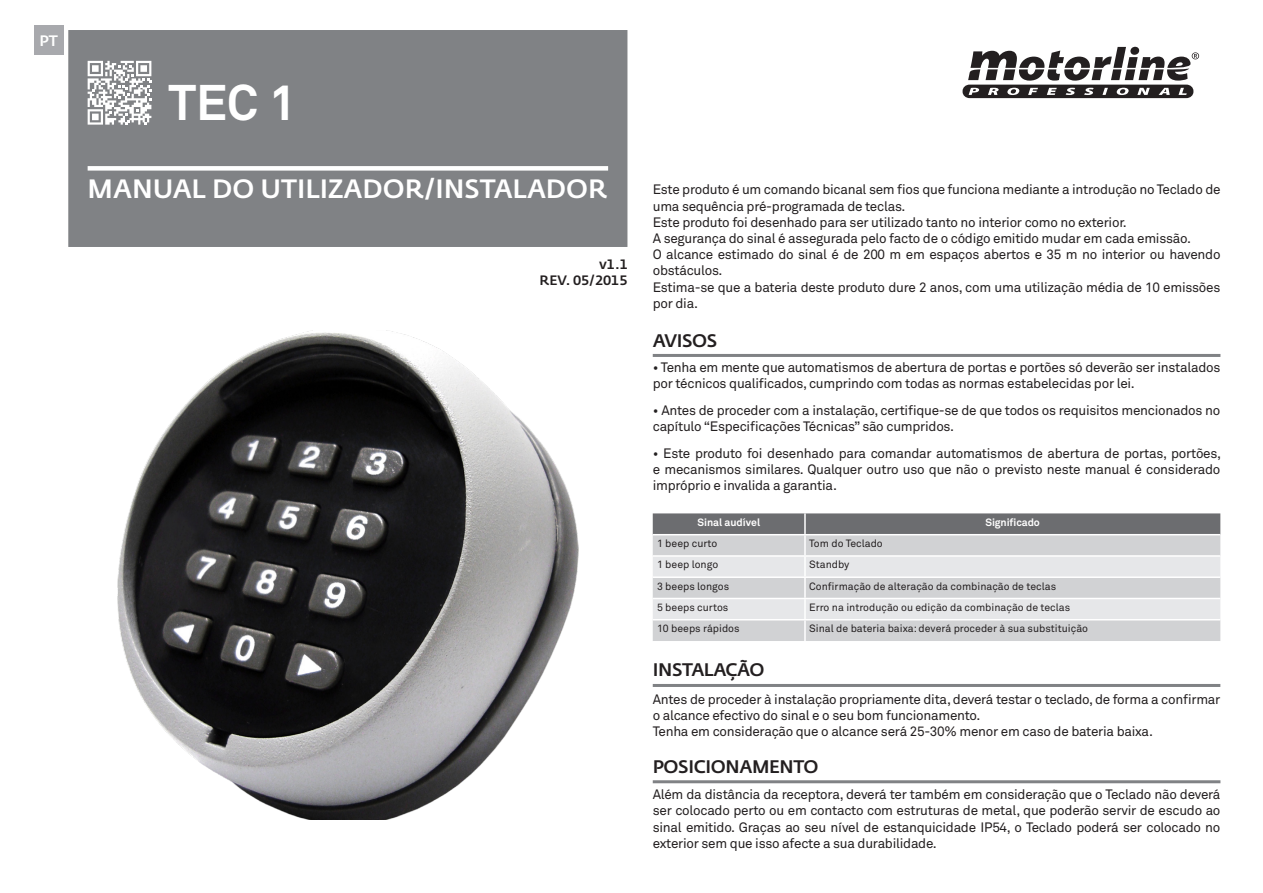
<style>
.page{position:relative;width:1263px;height:893px;background:#fff}
.page>*{position:absolute;margin:0;border:0;box-sizing:border-box;transform-origin:0 0}
.t1{font:700 49.5px "Akkurat Pro";color:#fff}
.t2{font:500 26.25px "Fedra Sans Std";color:#fff}
.Paragraph_Style_2{font:500 18px "Fedra Sans Std";letter-spacing:-.02em;color:#231f20}
.t3{font:500 15px "Fedra Sans Std";color:#fff}
.Paragraph_Style_2-2{font:13.5px/16.2px "Akkurat Pro";letter-spacing:-.02em;color:#231f20}
.Paragraph_Style_1{font:500 13.5px "Fedra Sans Std";color:#231f20}
.Paragraph_Style_2-3{font:10.5px "Akkurat Pro";color:#231f20}
.Paragraph_Style_2-4{font:700 10.5px "Akkurat Pro";letter-spacing:-.005em;color:#fff}
</style>
<div class="page">
<div style="left:62px;top:25px;width:566px;height:222px;background:#808285"></div>
<svg style="left:962px;top:47px;width:237px;height:51px"></svg>
<svg style="left:88px;top:61px;width:63px;height:64px"></svg>
<img style="left:117px;top:330px;width:462px;height:489px">
<div style="left:653px;top:513px;width:567px;height:21px;background:#6c6d70"></div>
<div style="left:653px;top:535px;width:567px;height:106px;background:#d1d2d4"></div>
<hr style="left:804px;top:513px;width:2px;height:21px;background:#fff">
<hr style="left:804px;top:535px;width:2px;height:20px;background:#fff">
<hr style="left:653px;top:555px;width:152px;height:2px;background:#fff">
<hr style="left:805px;top:555px;width:415px;height:2px;background:#fff">
<svg style="left:653px;top:557px;width:567px;height:62px;background:#dfe0e2"></svg>
<hr style="left:653px;top:576px;width:152px;height:2px;background:#fff">
<hr style="left:805px;top:576px;width:415px;height:2px;background:#fff">
<hr style="left:804px;top:578px;width:2px;height:20px;background:#fff">
<hr style="left:653px;top:598px;width:152px;height:1px;background:#fff">
<hr style="left:805px;top:598px;width:415px;height:1px;background:#fff">
<hr style="left:804px;top:599px;width:2px;height:20px;background:#fff">
<hr style="left:653px;top:619px;width:152px;height:1px;background:#fff">
<hr style="left:805px;top:619px;width:415px;height:1px;background:#fff">
<hr style="left:804px;top:620px;width:2px;height:21px;background:#fff">
<hr style="left:653px;top:684px;width:567px;height:3px;background:#808285">
<hr style="left:653px;top:354px;width:567px;height:3px;background:#808285">
<hr style="left:653px;top:780px;width:567px;height:3px;background:#808285">
<div style="left:88px;top:166px;width:520px;height:5px;background:#fff"></div>
<div style="left:34px;top:26px;width:30px;height:29px;background:#a8a9ad"></div>
<p class="t3" style="left:40px;top:31px;width:20px">PT</p>
<p class="t1" style="left:168px;top:72px;width:130px">TEC 1</p>
<p class="t2" style="left:88px;top:173px;width:521px">MANUAL DO UTILIZADOR/INSTALADOR</p>
<p class="Paragraph_Style_1" style="left:599px;top:256px;width:30px">v1.1</p>
<p class="Paragraph_Style_1" style="left:540px;top:272px;width:89px">REV. 05/2015</p>
<p class="Paragraph_Style_2-2" style="left:653px;top:182px;width:569px">Este produto é um comando bicanal sem fios que funciona mediante a introdução no Teclado de uma sequência pré-programada de teclas.</p>
<p class="Paragraph_Style_2-2" style="left:653px;top:214px;width:476px">Este produto foi desenhado para ser utilizado tanto no interior como no exterior.</p>
<p class="Paragraph_Style_2-2" style="left:653px;top:231px;width:540px">A segurança do sinal é assegurada pelo facto de o código emitido mudar em cada emissão.</p>
<p class="Paragraph_Style_2-2" style="left:653px;top:247px;width:569px">O alcance estimado do sinal é de 200 m em espaços abertos e 35 m no interior ou havendo obstáculos.</p>
<p class="Paragraph_Style_2-2" style="left:653px;top:279px;width:569px">Estima-se que a bateria deste produto dure 2 anos, com uma utilização média de 10 emissões por dia.</p>
<p class="Paragraph_Style_2" style="left:653px;top:329px;width:66px">AVISOS</p>
<p class="Paragraph_Style_2-2" style="left:653px;top:359px;width:569px">• Tenha em mente que automatismos de abertura de portas e portões só deverão ser instalados por técnicos qualificados, cumprindo com todas as normas estabelecidas por lei.</p>
<p class="Paragraph_Style_2-2" style="left:653px;top:402px;width:569px">• Antes de proceder com a instalação, certifique-se de que todos os requisitos mencionados no capítulo “Especificações Técnicas” são cumpridos.</p>
<p class="Paragraph_Style_2-2" style="left:653px;top:445px;width:570px;text-align:justify">• Este produto foi desenhado para comandar automatismos de abertura de portas, portões, e mecanismos similares. Qualquer outro uso que não o previsto neste manual é considerado impróprio e invalida a garantia.</p>
<p class="Paragraph_Style_2-4" style="left:697px;top:516px;width:64px">Sinal audível</p>
<p class="Paragraph_Style_2-4" style="left:985px;top:516px;width:56px">Significado</p>
<p class="Paragraph_Style_2-3" style="left:657px;top:537px;width:62px">1 beep curto</p>
<p class="Paragraph_Style_2-3" style="left:809px;top:537px;width:75px">Tom do Teclado</p>
<p class="Paragraph_Style_2-3" style="left:657px;top:559px;width:63px">1 beep longo</p>
<p class="Paragraph_Style_2-3" style="left:809px;top:559px;width:42px">Standby</p>
<p class="Paragraph_Style_2-3" style="left:657px;top:580px;width:74px">3 beeps longos</p>
<p class="Paragraph_Style_2-3" style="left:809px;top:580px;width:248px">Confirmação de alteração da combinação de teclas</p>
<p class="Paragraph_Style_2-3" style="left:657px;top:601px;width:73px">5 beeps curtos</p>
<p class="Paragraph_Style_2-3" style="left:809px;top:601px;width:262px">Erro na introdução ou edição da combinação de teclas</p>
<p class="Paragraph_Style_2-3" style="left:657px;top:622px;width:84px">10 beeps rápidos</p>
<p class="Paragraph_Style_2-3" style="left:809px;top:622px;width:280px">Sinal de bateria baixa: deverá proceder à sua substituição</p>
<p class="Paragraph_Style_2" style="left:653px;top:659px;width:113px">INSTALAÇÃO</p>
<p class="Paragraph_Style_2-2" style="left:653px;top:691px;width:569px">Antes de proceder à instalação propriamente dita, deverá testar o teclado, de forma a confirmar o alcance efectivo do sinal e o seu bom funcionamento.</p>
<p class="Paragraph_Style_2-2" style="left:653px;top:724px;width:502px">Tenha em consideração que o alcance será 25-30% menor em caso de bateria baixa.</p>
<p class="Paragraph_Style_2" style="left:653px;top:755px;width:167px">POSICIONAMENTO</p>
<p class="Paragraph_Style_2-2" style="left:653px;top:787px;width:569px;text-align:justify">Além da distância da receptora, deverá ter também em consideração que o Teclado não deverá ser colocado perto ou em contacto com estruturas de metal, que poderão servir de escudo ao sinal emitido. Graças ao seu nível de estanquicidade IP54, o Teclado poderá ser colocado no exterior sem que isso afecte a sua durabilidade.</p>
</div>
